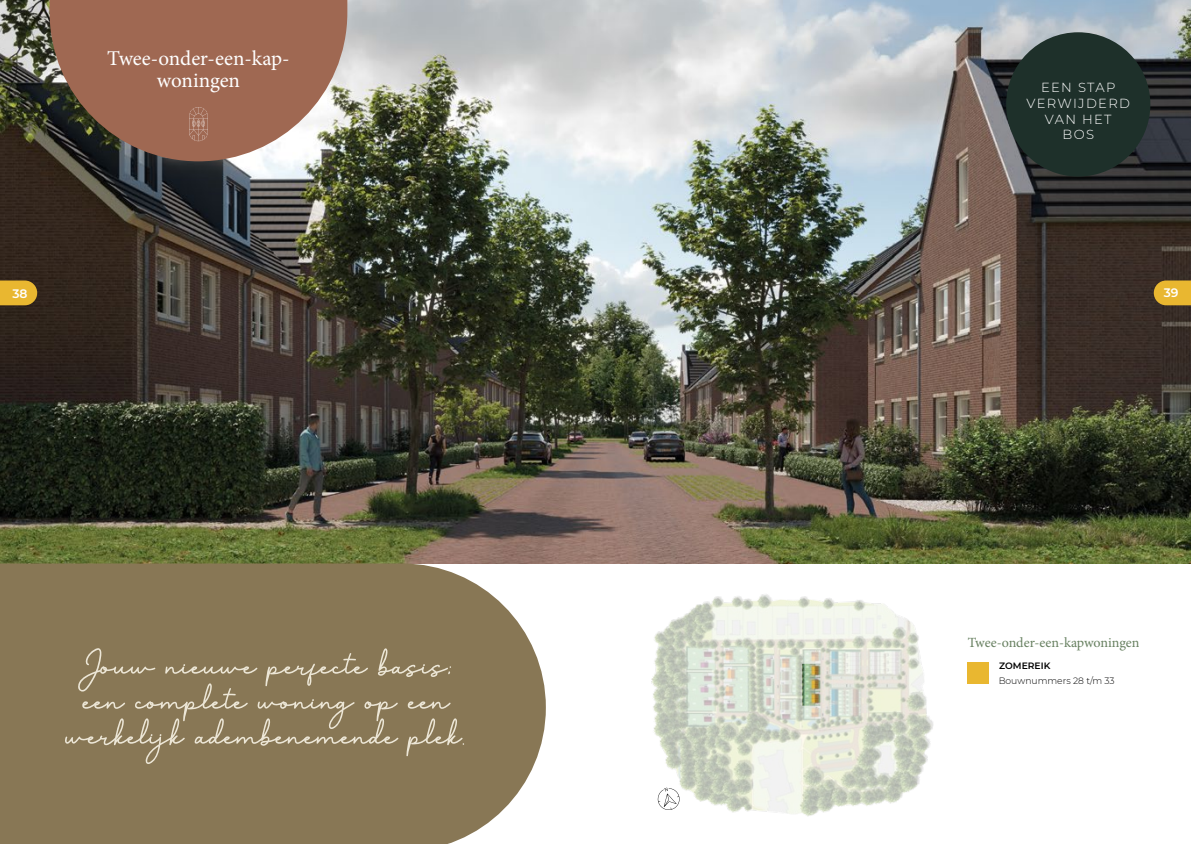
<style>
.page{position:relative;width:1191px;height:844px;background:#fff}
.page>*{position:absolute;margin:0;border:0;box-sizing:border-box;transform-origin:0 0}
.t1{font:61.25px "Masheiyo";letter-spacing:-.005em;color:#ece6d6}
.t2{font:21px/22.2px "Minion Pro";color:#fff;text-align:center}
.t3{font:14px "Minion Pro";letter-spacing:-.005em;color:#678060}
.t4{font:300 13.12px/15.8px "Montserrat";letter-spacing:.1em;color:#fff;text-align:center}
.t5{font:600 12.25px "Montserrat";color:#fff}
.t6{font:300 9.19px "Montserrat";color:#000}
.t7{font:600 9.19px "Montserrat";color:#000}
</style>
<div class="page">
<img style="left:0;top:0;width:1191px;height:563px">
<svg style="left:0;top:280px;width:37px;height:25px"></svg>
<svg style="left:1153px;top:280px;width:38px;height:25px"></svg>
<div style="left:967px;top:662px;width:21px;height:21px;background:#e9b730"></div>
<svg style="left:652px;top:594px;width:282px;height:222px"></svg>
<div style="left:1006px;top:32px;width:144px;height:144px;background:#1e302a;border-radius:50%"></div>
<svg style="left:658px;top:787px;width:21px;height:22px"></svg>
<svg style="left:50px;top:0;width:297px;height:161px;background:#986d5a"></svg>
<svg style="left:189px;top:107px;width:19px;height:34px"></svg>
<div style="left:0;top:563px;width:546px;height:280px;background:#875"></div>
<p class="t2" style="left:107px;top:47px;width:184px">Twee-onder-een-kap&shy;woningen</p>
<p class="t4" style="left:1026px;top:79px;width:105px">EEN STAP<br>VERWIJDERD<br>VAN HET<br>BOS</p>
<p class="t5" style="left:12px;top:284px;width:17px">38</p>
<p class="t5" style="left:1163px;top:284px;width:16px">39</p>
<p class="t1" style="left:78px;top:641px;width:376px">Jouw nieuwe perfecte basis;</p>
<p class="t1" style="left:82px;top:676px;width:368px">een complete woning op een</p>
<p class="t1" style="left:65px;top:711px;width:402px">werkelijk adembenemende plek.</p>
<p class="t3" style="left:967px;top:632px;width:173px">Twee-onder-een-kapwoningen</p>
<p class="t7" style="left:999px;top:659px;width:53px">ZOMEREIK</p>
<p class="t6" style="left:998px;top:674px;width:118px">Bouwnummers 28 t/m 33</p>
</div>
